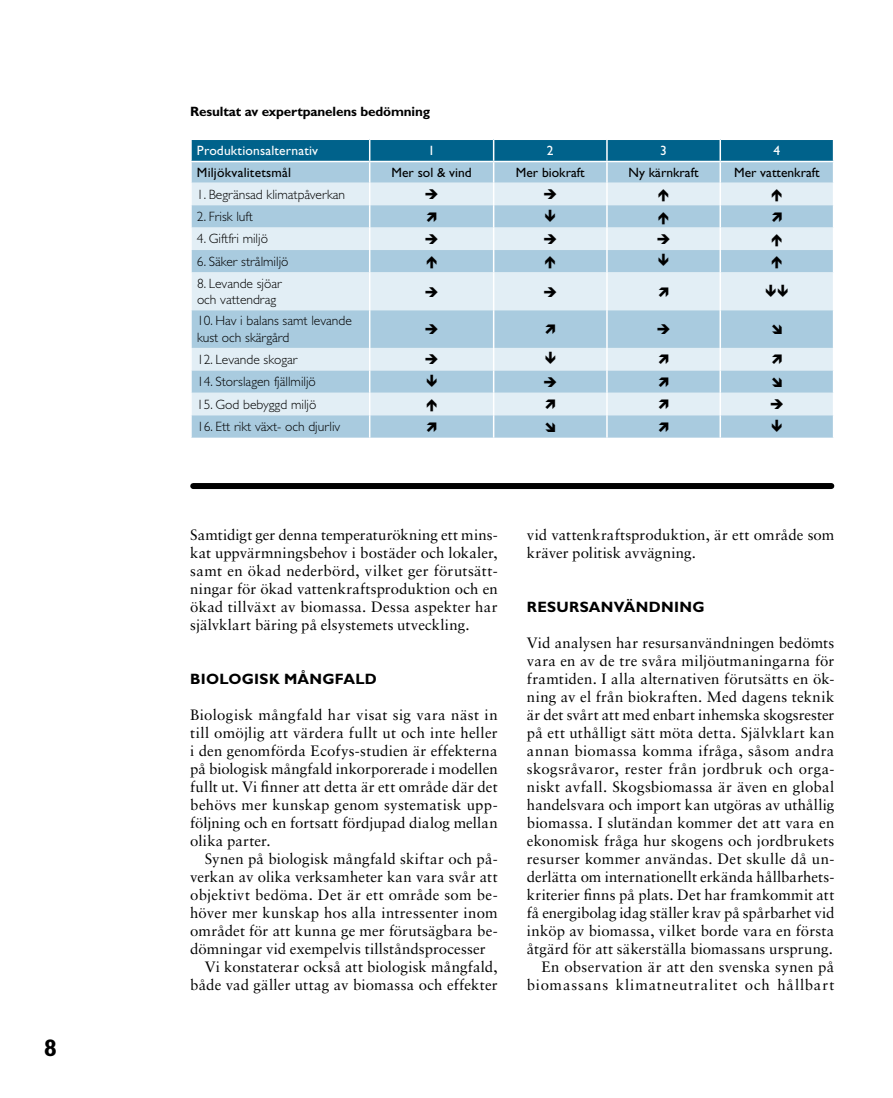
<style>
.page{position:relative;width:893px;height:1098px;background:#fff}
.page>*{position:absolute;margin:0;border:0;box-sizing:border-box;transform-origin:0 0}
.t1{font:700 24px "Gill Sans Std";color:#000}
.t2{font:15px/18px "Sabon LT Std";letter-spacing:.015em;color:#000;text-align:justify}
.t3{font:700 15px "Gill Sans Std";letter-spacing:.015em;color:#000}
.t4{font:300 13.5px/16.5px "Gill Sans Std";color:#000}
.t5{font:13.5px "Gill Sans Std";color:#000}
.t6{font:700 13.5px "Gill Sans Std";letter-spacing:-.01em;color:#000}
.t7{font:13.5px "Gill Sans Std";letter-spacing:.015em;color:#fff}
</style>
<div class="page">
<div style="left:193px;top:483px;width:638px;height:6px;background:#000"></div>
<div style="left:192px;top:415px;width:641px;height:22px;background:#a9cbdf"></div>
<svg style="left:192px;top:272px;width:641px;height:143px;background:#cadfeb"></svg>
<hr style="left:369px;top:272px;width:1px;height:38px;background:#fff">
<hr style="left:493px;top:272px;width:1px;height:38px;background:#fff">
<hr style="left:606px;top:272px;width:2px;height:38px;background:#fff">
<hr style="left:719px;top:272px;width:2px;height:38px;background:#fff">
<hr style="left:369px;top:310px;width:1px;height:38px;background:#fff">
<hr style="left:493px;top:310px;width:1px;height:38px;background:#fff">
<hr style="left:606px;top:310px;width:2px;height:38px;background:#fff">
<hr style="left:719px;top:310px;width:2px;height:38px;background:#fff">
<hr style="left:606px;top:348px;width:2px;height:22px;background:#fff">
<hr style="left:719px;top:348px;width:2px;height:22px;background:#fff">
<hr style="left:606px;top:370px;width:2px;height:22px;background:#fff">
<hr style="left:719px;top:370px;width:2px;height:22px;background:#fff">
<hr style="left:606px;top:392px;width:2px;height:23px;background:#fff">
<hr style="left:719px;top:392px;width:2px;height:23px;background:#fff">
<svg style="left:369px;top:348px;width:1px;height:89px"></svg>
<svg style="left:493px;top:348px;width:1px;height:89px"></svg>
<hr style="left:606px;top:415px;width:2px;height:22px;background:#fff">
<hr style="left:719px;top:415px;width:2px;height:22px;background:#fff">
<svg style="left:659px;top:286px;width:9px;height:10px"></svg>
<svg style="left:766px;top:284px;width:22px;height:12px"></svg>
<svg style="left:546px;top:324px;width:9px;height:10px"></svg>
<svg style="left:772px;top:324px;width:10px;height:10px"></svg>
<svg style="left:545px;top:352px;width:10px;height:12px"></svg>
<svg style="left:659px;top:354px;width:9px;height:10px"></svg>
<svg style="left:772px;top:354px;width:10px;height:10px"></svg>
<svg style="left:427px;top:374px;width:10px;height:12px"></svg>
<svg style="left:659px;top:377px;width:9px;height:9px"></svg>
<svg style="left:772px;top:377px;width:10px;height:9px"></svg>
<svg style="left:427px;top:399px;width:10px;height:12px"></svg>
<svg style="left:546px;top:399px;width:9px;height:10px"></svg>
<svg style="left:659px;top:399px;width:9px;height:10px"></svg>
<svg style="left:427px;top:421px;width:9px;height:10px"></svg>
<svg style="left:546px;top:421px;width:9px;height:10px"></svg>
<svg style="left:659px;top:421px;width:9px;height:10px"></svg>
<svg style="left:772px;top:419px;width:10px;height:12px"></svg>
<svg style="left:191px;top:139px;width:643px;height:133px;background:#a4c8da"></svg>
<svg style="left:426px;top:286px;width:12px;height:10px"></svg>
<svg style="left:544px;top:286px;width:12px;height:10px"></svg>
<svg style="left:426px;top:324px;width:12px;height:10px"></svg>
<svg style="left:658px;top:324px;width:12px;height:10px"></svg>
<svg style="left:426px;top:354px;width:12px;height:10px"></svg>
<svg style="left:544px;top:377px;width:12px;height:9px"></svg>
<svg style="left:771px;top:399px;width:12px;height:10px"></svg>
<h1 class="t1" style="left:44px;top:1033px;width:15px">8</h1>
<p class="t6" style="left:190px;top:104px;width:241px">Resultat av expertpanelens bedömning</p>
<p class="t7" style="left:197px;top:143px;width:123px">Produktionsalternativ</p>
<p class="t7" style="left:428px;top:143px;width:8px">1</p>
<p class="t7" style="left:547px;top:143px;width:8px">2</p>
<p class="t7" style="left:660px;top:143px;width:8px">3</p>
<p class="t7" style="left:774px;top:143px;width:8px">4</p>
<p class="t5" style="left:197px;top:164px;width:96px">Miljökvalitetsmål</p>
<p class="t5" style="left:392px;top:164px;width:82px">Mer sol &amp; vind</p>
<p class="t5" style="left:516px;top:164px;width:70px">Mer biokraft</p>
<p class="t5" style="left:629px;top:164px;width:71px">Ny kärnkraft</p>
<p class="t5" style="left:734px;top:164px;width:87px">Mer vattenkraft</p>
<p class="t4" style="left:197px;top:186px;width:150px">1. Begränsad klimatpåverkan</p>
<p class="t4" style="left:197px;top:208px;width:57px">2. Frisk luft</p>
<p class="t4" style="left:197px;top:231px;width:73px">4. Giftfri miljö</p>
<p class="t4" style="left:197px;top:253px;width:93px">6. Säker strålmiljö</p>
<p class="t4" style="left:197px;top:275px;width:86px">8. Levande sjöar och vattendrag</p>
<p class="t4" style="left:197px;top:313px;width:156px">10. Hav i balans samt levande kust och skärgård</p>
<p class="t4" style="left:197px;top:351px;width:102px">12. Levande skogar</p>
<p class="t4" style="left:197px;top:373px;width:120px">14. Storslagen fjällmiljö</p>
<p class="t4" style="left:197px;top:396px;width:121px">15. God bebyggd miljö</p>
<p class="t4" style="left:197px;top:418px;width:145px">16. Ett rikt växt- och djurliv</p>
<p class="t2" style="left:190px;top:525px;width:309px">Samtidigt ger denna temperaturökning ett mins&shy;kat uppvärmningsbehov i bostäder och lokaler, samt en ökad nederbörd, vilket ger förutsätt&shy;ningar för ökad vattenkraftsproduktion och en ökad tillväxt av biomassa. Dessa aspekter har självklart bäring på elsystemets utveckling.</p>
<p class="t3" style="left:190px;top:669px;width:188px">BIOLOGISK MÅNGFALD</p>
<p class="t2" style="left:190px;top:705px;width:309px">Biologisk mångfald har visat sig vara näst in till omöjlig att värdera fullt ut och inte heller i den genomförda Ecofys-studien är effekterna på biologisk mångfald inkorporerade i modellen fullt ut. Vi finner att detta är ett område där det behövs mer kunskap genom systematisk upp&shy;följning och en fortsatt fördjupad dialog mellan olika parter.</p>
<p class="t2" style="left:205px;top:849px;width:294px">Synen på biologisk mångfald skiftar och på-</p>
<p class="t2" style="left:190px;top:867px;width:309px">verkan av olika verksamheter kan vara svår att</p>
<p class="t2" style="left:190px;top:885px;width:309px">objektivt bedöma. Det är ett område som be-</p>
<p class="t2" style="left:190px;top:903px;width:309px">höver mer kunskap hos alla intressenter inom</p>
<p class="t2" style="left:190px;top:921px;width:309px">området för att kunna ge mer förutsägbara be-</p>
<p class="t2" style="left:190px;top:939px;width:297px">dömningar vid exempelvis tillståndsprocesser</p>
<p class="t2" style="left:205px;top:957px;width:294px">Vi konstaterar också att biologisk mångfald,</p>
<p class="t2" style="left:190px;top:975px;width:309px">både vad gäller uttag av biomassa och effekter</p>
<p class="t2" style="left:527px;top:525px;width:309px">vid vattenkraftsproduktion, är ett område som kräver politisk avvägning.</p>
<p class="t3" style="left:527px;top:598px;width:179px">RESURSANVÄNDNING</p>
<p class="t2" style="left:527px;top:633px;width:309px;text-align:right">Vid analysen har resursanvändningen bedömts vara en av de tre svåra miljöutmaningarna för framtiden. I alla alternativen förutsätts en ök&shy;ning av el från biokraften. Med dagens teknik är det svårt att med enbart inhemska skogsrester på ett uthålligt sätt möta detta. Självklart kan annan biomassa komma ifråga, såsom andra skogsråvaror, rester från jordbruk och orga&shy;niskt avfall. Skogsbiomassa är även en global handelsvara och import kan utgöras av uthållig biomassa. I slutändan kommer det att vara en ekonomisk fråga hur skogens och jordbrukets resurser kommer användas. Det skulle då un&shy;derlätta om internationellt erkända hållbarhets&shy;kriterier finns på plats. Det har framkommit att få energibolag idag ställer krav på spårbarhet vid inköp av biomassa, vilket borde vara en första åtgärd för att säkerställa biomassans ursprung.<br>En observation är att den svenska synen på biomassans klimatneutralitet och hållbart</p>
</div>
